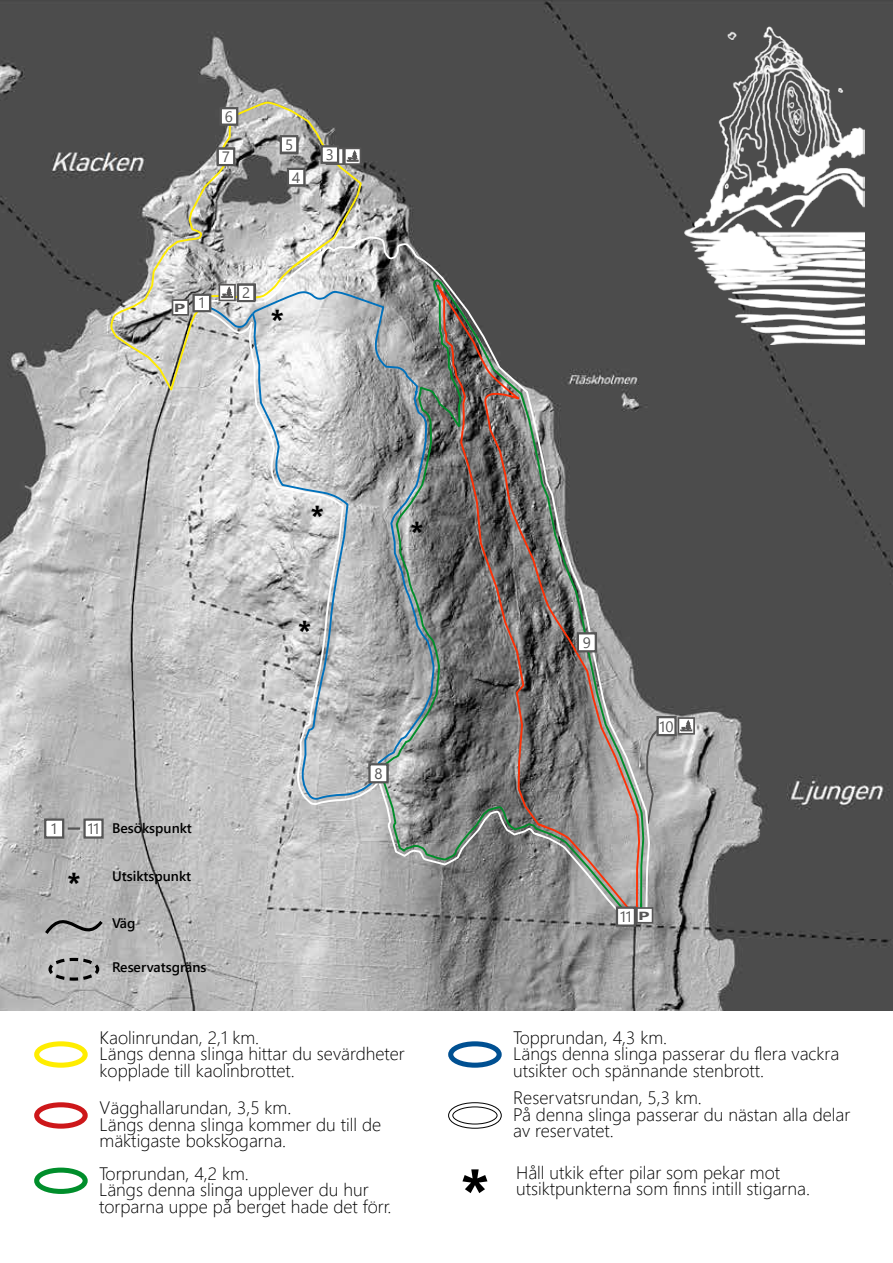
<style>
.page{position:relative;width:893px;height:1263px;background:#fff}
.page>*{position:absolute;margin:0;border:0;box-sizing:border-box;transform-origin:0 0}
.t1{font:700 64.5px "Segoe UI";color:#000}
.t2{font:700 30.3px "Segoe UI";color:#000}
.t3{font:300 18px/16.5px "Segoe UI";color:#000}
.t4{font:15px "Segoe UI";color:#565656}
.t5{font:600 13.8px "Segoe UI";color:#000}
.t6{font:700 13.5px "Segoe UI";color:#575656;scale:1.37 1}
.t7{font:700 11.7px "Segoe UI";color:#575656;scale:1.58 1}
.s1{font-weight:400;font-size:15px;color:#565656}
</style>
<div class="page">
<img style="left:0;top:0;width:893px;height:1011px">
<svg style="left:109px;top:101px;width:254px;height:293px;background:#898983"></svg>
<img style="left:684px;top:27px;width:181px;height:318px">
<div style="left:448px;top:1041px;width:54px;height:27px;border:5px solid #005092;border-radius:50%"></div>
<div style="left:448px;top:1102px;width:54px;height:27px;border:1px solid #000;border-radius:50%"></div>
<div style="left:452px;top:1106px;width:45px;height:18px;border:1px solid #000;border-radius:50%"></div>
<div style="left:34px;top:1102px;width:54px;height:27px;border:5px solid #cd171a;border-radius:50%"></div>
<div style="left:34px;top:1167px;width:54px;height:27px;border:5px solid #008e2b;border-radius:50%"></div>
<div style="left:34px;top:1041px;width:54px;height:27px;border:5px solid #ffed00;border-radius:50%"></div>
<svg style="left:319px;top:144px;width:42px;height:21px"></svg>
<svg style="left:286px;top:167px;width:21px;height:21px"></svg>
<svg style="left:279px;top:134px;width:21px;height:21px"></svg>
<svg style="left:219px;top:106px;width:20px;height:21px"></svg>
<svg style="left:216px;top:146px;width:20px;height:21px"></svg>
<svg style="left:172px;top:235px;width:523px;height:693px;background:#929291"></svg>
<svg style="left:47px;top:956px;width:54px;height:26px"></svg>
<svg style="left:42px;top:902px;width:64px;height:45px;background:#ababab"></svg>
<svg style="left:43px;top:817px;width:62px;height:23px"></svg>
<p class="t4" style="left:225px;top:102px;width:10px">6</p>
<p class="t4" style="left:222px;top:143px;width:9px">7</p>
<p class="t6" style="left:226px;top:104px;width:5px">i</p>
<p class="t6" style="left:223px;top:144px;width:5px">i</p>
<p class="t4" style="left:285px;top:130px;width:10px">5</p>
<p class="t6" style="left:287px;top:133px;width:5px">i</p>
<p class="t4" style="left:292px;top:163px;width:10px">4</p>
<p class="t6" style="left:293px;top:165px;width:5px">i</p>
<p class="t4" style="left:326px;top:141px;width:10px">3</p>
<p class="t7" style="left:174px;top:296px;width:9px">P</p>
<p class="t6" style="left:199px;top:290px;width:5px">i</p>
<p class="t4" style="left:199px;top:289px;width:7px">1</p>
<p class="t6" style="left:244px;top:280px;width:5px">i</p>
<p class="t4" style="left:242px;top:279px;width:10px">2</p>
<h2 class="t2" style="left:270px;top:292px;width:15px">*</h2>
<p class="t4" style="left:51px;top:814px;width:7px">1</p>
<p class="t5" style="left:88px;top:815px;width:106px"><span class="s1">11</span> Besökspunkt</p>
<h2 class="t2" style="left:67px;top:855px;width:15px">*</h2>
<p class="t5" style="left:112px;top:863px;width:81px">Utsiktspunkt</p>
<p class="t5" style="left:112px;top:910px;width:25px">Väg</p>
<p class="t5" style="left:112px;top:954px;width:96px">Reservatsgräns</p>
<h2 class="t2" style="left:310px;top:488px;width:15px">*</h2>
<h2 class="t2" style="left:298px;top:603px;width:15px">*</h2>
<h2 class="t2" style="left:410px;top:504px;width:15px">*</h2>
<p class="t4" style="left:374px;top:759px;width:10px">8</p>
<p class="t6" style="left:377px;top:761px;width:5px">i</p>
<p class="t3" style="left:100px;top:1027px;width:307px">Kaolinrundan, 2,1 km.<br>Längs denna slinga hittar du sevärdheter kopplade till kaolinbrottet.</p>
<p class="t3" style="left:100px;top:1098px;width:283px">Vägghallarundan, 3,5 km.<br>Längs denna slinga kommer du till de mäktigaste bokskogarna.</p>
<p class="t3" style="left:99px;top:1163px;width:294px">Torprundan, 4,2 km.<br>Längs denna slinga upplever du hur torparna uppe på berget hade det förr.</p>
<p class="t6" style="left:585px;top:629px;width:5px">i</p>
<p class="t4" style="left:583px;top:628px;width:10px">9</p>
<p class="t4" style="left:660px;top:712px;width:15px">10</p>
<p class="t6" style="left:664px;top:713px;width:5px">i</p>
<p class="t6" style="left:625px;top:903px;width:5px">i</p>
<p class="t4" style="left:620px;top:903px;width:13px">11</p>
<p class="t7" style="left:638px;top:904px;width:9px">P</p>
<h1 class="t1" style="left:460px;top:1131px;width:31px">*</h1>
<p class="t3" style="left:513px;top:1027px;width:328px">Topprundan, 4,3 km.<br>Längs denna slinga passerar du flera vackra utsikter och spännande stenbrott.</p>
<p class="t3" style="left:513px;top:1088px;width:339px">Reservatsrundan, 5,3 km.<br>På denna slinga passerar du nästan alla delar av reservatet.</p>
<p class="t3" style="left:516px;top:1162px;width:295px">Håll utkik efter pilar som pekar mot utsiktpunkterna som finns intill stigarna.</p>
</div>
